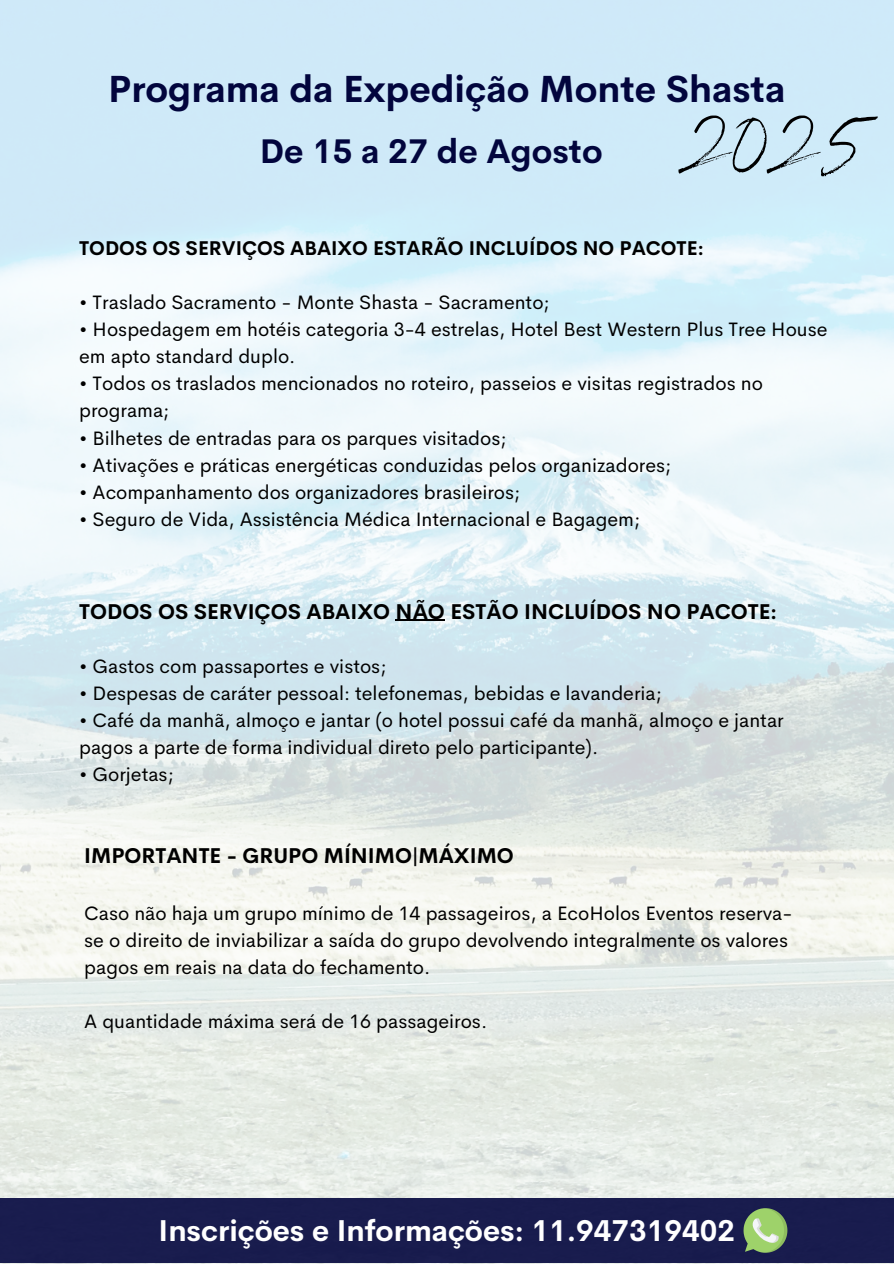
<style>
.page{position:relative;width:894px;height:1264px;background:#fff}
.page>*{position:absolute;margin:0;border:0;box-sizing:border-box;transform-origin:0 0}
.t1{font:77.7px "Benedict";color:#000}
.t2{font:700 37.05px "Cerebri Sans";color:#02053d}
.t3{font:700 33.45px "Cerebri Sans";color:#02053d}
.t4{font:700 29.55px "Cerebri Sans";color:#fff}
.t5{font:700 21px "Cerebri Sans";color:#000}
.t6{font:19.5px/27px "Cerebri Sans";color:#000}
.t7{font:700 19.5px "Cerebri Sans";color:#000}
</style>
<div class="page">
<img style="left:0;top:0;width:893px;height:1198px">
<div style="left:0;top:1198px;width:893px;height:65px;background:#191c4e"></div>
<svg style="left:743px;top:1208px;width:44px;height:44px"></svg>
<hr style="left:395px;top:619px;width:50px;height:2px;background:#000">
<p class="t2" style="left:108px;top:65px;width:678px">Programa da Expedição Monte Shasta</p>
<h4 class="t3" style="left:260px;top:129px;width:344px">De 15 a 27 de Agosto</h4>
<h2 class="t1" style="left:678px;top:100px;width:201px">2025</h2>
<h2 class="t7" style="left:79px;top:236px;width:626px">TODOS OS SERVIÇOS ABAIXO ESTARÃO INCLUÍDOS NO PACOTE:</h2>
<h1 class="t6" style="left:79px;top:289px;width:472px">• Traslado Sacramento - Monte Shasta - Sacramento;</h1>
<h4 class="t6" style="left:79px;top:316px;width:749px">• Hospedagem em hotéis categoria 3-4 estrelas, Hotel Best Western Plus Tree House em apto standard duplo.</h4>
<p class="t6" style="left:79px;top:370px;width:685px">• Todos os traslados mencionados no roteiro, passeios e visitas registrados no programa;</p>
<p class="t6" style="left:79px;top:424px;width:429px">• Bilhetes de entradas para os parques visitados;</p>
<p class="t6" style="left:79px;top:451px;width:593px">• Ativações e práticas energéticas conduzidas pelos organizadores;</p>
<p class="t6" style="left:79px;top:478px;width:442px">• Acompanhamento dos organizadores brasileiros;</p>
<p class="t6" style="left:79px;top:505px;width:562px">• Seguro de Vida, Assistência Médica Internacional e Bagagem;</p>
<p class="t5" style="left:79px;top:597px;width:699px">TODOS OS SERVIÇOS ABAIXO NÃO ESTÃO INCLUÍDOS NO PACOTE:</p>
<p class="t6" style="left:79px;top:652px;width:309px">• Gastos com passaportes e vistos;</p>
<p class="t6" style="left:79px;top:679px;width:584px">• Despesas de caráter pessoal: telefonemas, bebidas e lavanderia;</p>
<p class="t6" style="left:79px;top:706px;width:705px">• Café da manhã, almoço e jantar (o hotel possui café da manhã, almoço e jantar pagos a parte de forma individual direto pelo participante).</p>
<h4 class="t6" style="left:79px;top:760px;width:96px">• Gorjetas;</h4>
<p class="t5" style="left:84px;top:842px;width:431px">IMPORTANTE - GRUPO MÍNIMO|MÁXIMO</p>
<p class="t6" style="left:84px;top:899px;width:709px">Caso não haja um grupo mínimo de 14 passageiros, a EcoHolos Eventos reserva&shy;se o direito de inviabilizar a saída do grupo devolvendo integralmente os valores pagos em reais na data do fechamento.</p>
<p class="t6" style="left:84px;top:1007px;width:404px">A quantidade máxima será de 16 passageiros.</p>
<p class="t4" style="left:159px;top:1211px;width:577px">Inscrições e Informações: 11.947319402</p>
</div>
